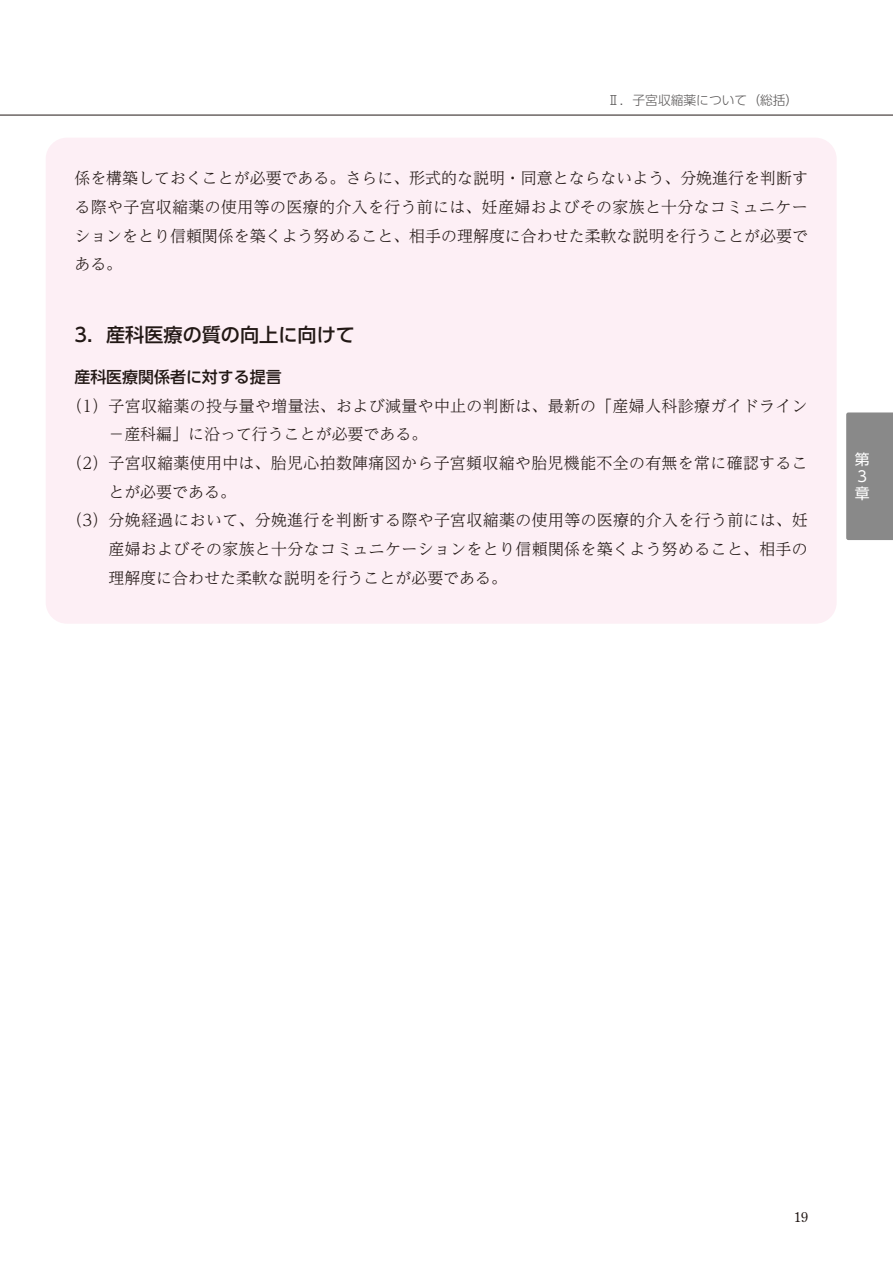
<style>
.page{position:relative;width:893px;height:1263px;background:#fff}
.page>*{position:absolute;margin:0;border:0;box-sizing:border-box;transform-origin:0 0}
.t1{font:500 19.2px "UD Shin Go Pr 6 N";color:#221815}
.t2{font:300 15.9px/28.7px "UD Reimin Pr 6 N";letter-spacing:.02em;color:#221815;text-align:justify}
.t3{font:300 15.9px "UD Reimin Pr 6 N";color:#221815}
.t4{font:500 15.9px "UD Shin Go Pr 6 N";color:#221815}
.t5{font:14.85px/17.4px "UD Shin Go Pr 6 N";color:#fff}
.t6{font:13.8px "Century Old Style Std";color:#221815}
.t7{font:300 12.75px "UD Shin Go Pr 6 N";color:#595757}
</style>
<div class="page">
<div style="left:46px;top:138px;width:791px;height:486px;background:#fdeff5;border-radius:21px"></div>
<hr style="left:0;top:115px;width:893px;height:1px;background:#221815">
<div style="left:846px;top:412px;width:47px;height:128px;background:#898989"></div>
<p class="t7" style="left:607px;top:90px;width:193px">Ⅱ．子宮収縮薬について（総括）</p>
<p class="t2" style="left:74px;top:163px;width:735px">係を構築しておくことが必要である。さらに、形式的な説明・同意とならないよう、分娩進行を判断する際や子宮収縮薬の使用等の医療的介入を行う前には、妊産婦およびその家族と十分なコミュニケーションをとり信頼関係を築くよう努めること、相手の理解度に合わせた柔軟な説明を行うことが必要である。</p>
<p class="t1" style="left:74px;top:319px;width:282px">3．産科医療の質の向上に向けて</p>
<p class="t4" style="left:74px;top:364px;width:209px">産科医療関係者に対する提言</p>
<p class="t2" style="left:66px;top:391px;width:743px">（1）子宮収縮薬の投与量や増量法、および減量や中止の判断は、最新の「産婦人科診療ガイドライン</p>
<p class="t3" style="left:108px;top:421px;width:320px">－産科編」に沿って行うことが必要である。</p>
<p class="t2" style="left:66px;top:448px;width:743px">（2）子宮収縮薬使用中は、胎児心拍数陣痛図から子宮頻収縮や胎児機能不全の有無を常に確認するこ</p>
<p class="t3" style="left:108px;top:479px;width:129px">とが必要である。</p>
<p class="t2" style="left:66px;top:505px;width:743px">（3）分娩経過において、分娩進行を判断する際や子宮収縮薬の使用等の医療的介入を行う前には、妊</p>
<p class="t2" style="left:108px;top:534px;width:701px">産婦およびその家族と十分なコミュニケーションをとり信頼関係を築くよう努めること、相手の</p>
<p class="t3" style="left:108px;top:565px;width:400px">理解度に合わせた柔軟な説明を行うことが必要である。</p>
<p class="t5" style="left:855px;top:450px;width:16px">第<br>３章</p>
<p class="t6" style="left:794px;top:1208px;width:15px">19</p>
</div>
